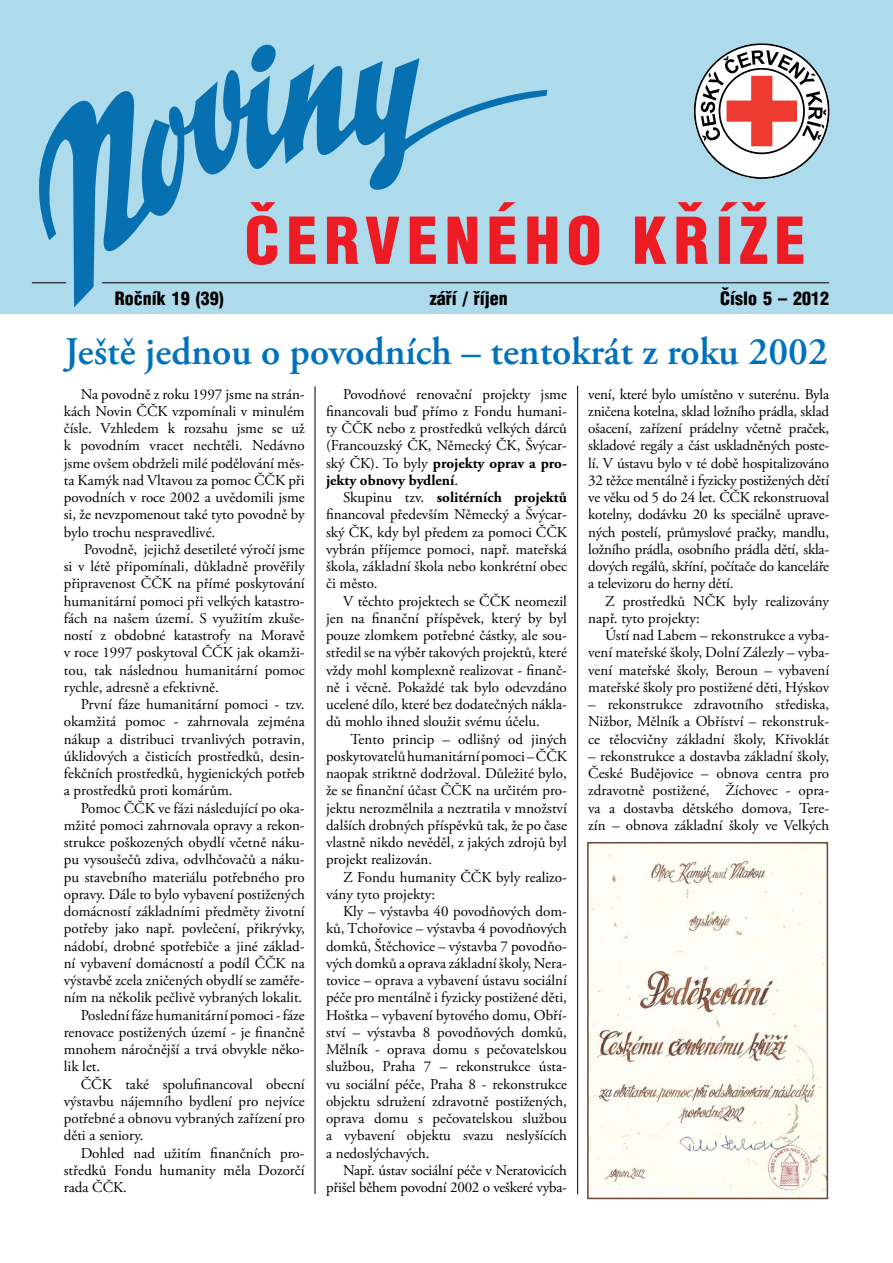
<style>
.page{position:relative;width:893px;height:1263px;background:#fff}
.page>*{position:absolute;margin:0;border:0;box-sizing:border-box;transform-origin:0 0}
.t1{font:900 63px "Switzerland Cond";letter-spacing:.105em;color:#ed1c24}
.t2{font:600 39px "Adobe Garamond Pro";color:#0071bc}
.t3{font:900 18px "Switzerland Cond";color:#000}
.t4{font:15px/17.2px "Adobe Garamond Pro";color:#000;text-align:justify}
.s1{font-weight:700}
</style>
<div class="page">
<div style="left:0;top:0;width:893px;height:313px;background:#addbec"></div>
<svg style="left:39px;top:58px;width:508px;height:249px"></svg>
<svg style="left:249px;top:45px;width:32px;height:28px"></svg>
<hr style="left:102px;top:282px;width:727px;height:1px;background:#000">
<hr style="left:32px;top:282px;width:34px;height:1px;background:#000">
<hr style="left:315px;top:386px;width:1px;height:808px;background:#000">
<svg style="left:694px;top:43px;width:136px;height:136px"></svg>
<img style="left:590px;top:845px;width:235px;height:351px">
<div style="left:587px;top:842px;width:241px;height:357px;border:2px solid #674839"></div>
<hr style="left:577px;top:386px;width:1px;height:808px;background:#000">
<h1 class="t1" style="left:244px;top:200px;width:563px">ČERVENÉHO KŘÍŽE</h1>
<p class="t3" style="left:115px;top:287px;width:110px">Ročník 19 (39)</p>
<p class="t3" style="left:430px;top:287px;width:79px">září / říjen</p>
<p class="t3" style="left:720px;top:287px;width:110px">Číslo 5 – 2012</p>
<h2 class="t2" style="left:65px;top:329px;width:764px">Ještě jednou o povodních – tentokrát z roku 2002</h2>
<p class="t4" style="left:64px;top:386px;width:242px;text-indent:17px">Na povodně z roku 1997 jsme na strán&shy;kách Novin ČČK vzpomínali v minulém čísle. Vzhledem k rozsahu jsme se už k povodním vracet nechtěli. Nedávno jsme ovšem obdrželi milé podělování měs&shy;ta Kamýk nad Vltavou za pomoc ČČK při povodních v roce 2002 a uvědomili jsme si, že nevzpomenout také tyto povodně by bylo trochu nespravedlivé.</p>
<p class="t4" style="left:64px;top:541px;width:242px;text-indent:20px">Povodně, jejichž desetileté výročí jsme si v létě připomínali, důkladně prověřily připravenost ČČK na přímé poskytování humanitární pomoci při velkých katastro&shy;fách na našem území. S využitím zkuše&shy;ností z obdobné katastrofy na Moravě v roce 1997 poskytoval ČČK jak okamži&shy;tou, tak následnou humanitární pomoc rychle, adresně a efektivně.</p>
<p class="t4" style="left:64px;top:696px;width:242px;text-indent:17px">První fáze humanitární pomoci - tzv. okamžitá pomoc - zahrnovala zejména nákup a distribuci trvanlivých potravin, úklidových a čisticích prostředků, desin&shy;fekčních prostředků, hygienických potřeb a prostředků proti komárům.</p>
<p class="t4" style="left:81px;top:800px;width:225px">Pomoc ČČK ve fázi následující po oka-</p>
<p class="t4" style="left:64px;top:817px;width:242px">mžité pomoci zahrnovala opravy a rekon-</p>
<p class="t4" style="left:64px;top:834px;width:242px">strukce poškozených obydlí včetně náku-</p>
<p class="t4" style="left:64px;top:851px;width:242px">pu vysoušečů zdiva, odvlhčovačů a náku-</p>
<p class="t4" style="left:64px;top:869px;width:242px">pu stavebního materiálu potřebného pro</p>
<p class="t4" style="left:64px;top:886px;width:242px">opravy. Dále to bylo vybavení postižených</p>
<p class="t4" style="left:64px;top:903px;width:242px">domácností základními předměty životní</p>
<p class="t4" style="left:64px;top:920px;width:242px">potřeby jako např. povlečení, přikrývky,</p>
<p class="t4" style="left:64px;top:938px;width:242px">nádobí, drobné spotřebiče a jiné základ-</p>
<p class="t4" style="left:64px;top:955px;width:242px">ní vybavení domácností a podíl ČČK na</p>
<p class="t4" style="left:64px;top:972px;width:242px">výstavbě zcela zničených obydlí se zaměře-</p>
<p class="t4" style="left:64px;top:989px;width:240px">ním na několik pečlivě vybraných lokalit.</p>
<p class="t4" style="left:81px;top:1007px;width:225px">Poslední fáze humanitární pomoci - fáze</p>
<p class="t4" style="left:64px;top:1024px;width:242px">renovace postižených území - je finančně</p>
<p class="t4" style="left:64px;top:1041px;width:242px">mnohem náročnější a trvá obvykle něko-</p>
<p class="t4" style="left:64px;top:1058px;width:38px">lik let.</p>
<p class="t4" style="left:81px;top:1076px;width:225px">ČČK také spolufinancoval obecní</p>
<p class="t4" style="left:64px;top:1093px;width:242px">výstavbu nájemního bydlení pro nejvíce</p>
<p class="t4" style="left:64px;top:1110px;width:242px">potřebné a obnovu vybraných zařízení pro</p>
<p class="t4" style="left:64px;top:1127px;width:81px">děti a seniory.</p>
<p class="t4" style="left:81px;top:1145px;width:225px">Dohled nad užitím finančních pro-</p>
<p class="t4" style="left:64px;top:1162px;width:242px">středků Fondu humanity měla Dozorčí</p>
<p class="t4" style="left:64px;top:1179px;width:65px">rada ČČK.</p>
<p class="t4" style="left:326px;top:386px;width:242px;text-indent:17px">Povodňové renovační projekty jsme financovali buď přímo z Fondu humani&shy;ty ČČK nebo z prostředků velkých dárců (Francouzský ČK, Německý ČK, Švýcar&shy;ský ČK). To byly <span class="s1">projekty oprav a pro&shy;jekty obnovy bydlení</span>.</p>
<p class="t4" style="left:326px;top:489px;width:242px;text-indent:17px">Skupinu tzv. <span class="s1">solitérních projektů </span>financoval především Německý a Švýcar&shy;ský ČK, kdy byl předem za pomoci ČČK vybrán příjemce pomoci, např. mateřská škola, základní škola nebo konkrétní obec či město.</p>
<p class="t4" style="left:326px;top:593px;width:242px;text-indent:17px">V těchto projektech se ČČK neomezil jen na finanční příspěvek, který by byl pouze zlomkem potřebné částky, ale sou&shy;středil se na výběr takových projektů, které vždy mohl komplexně realizovat - finanč&shy;ně i věcně. Pokaždé tak bylo odevzdáno ucelené dílo, které bez dodatečných nákla&shy;dů mohlo ihned sloužit svému účelu.</p>
<p class="t4" style="left:326px;top:731px;width:242px;text-indent:25px">Tento princip – odlišný od jiných poskytovatelů humanitární pomoci – ČČK naopak striktně dodržoval. Důležité bylo, že se finanční účast ČČK na určitém pro&shy;jektu nerozmělnila a neztratila v množství dalších drobných příspěvků tak, že po čase vlastně nikdo nevěděl, z jakých zdrojů byl projekt realizován.</p>
<p class="t4" style="left:326px;top:869px;width:242px;text-indent:17px">Z Fondu humanity ČČK byly realizo&shy;vány tyto projekty:</p>
<p class="t4" style="left:326px;top:903px;width:242px;text-indent:17px">Kly – výstavba 40 povodňových dom&shy;ků, Tchořovice – výstavba 4 povodňových domků, Štěchovice – výstavba 7 povodňo&shy;vých domků a oprava základní školy, Nera&shy;tovice – oprava a vybavení ústavu sociální péče pro mentálně i fyzicky postižené děti, Hoštka – vybavení bytového domu, Obří&shy;ství – výstavba 8 povodňových domků, Mělník - oprava domu s pečovatelskou službou, Praha 7 – rekonstrukce ústa&shy;vu sociální péče, Praha 8 - rekonstrukce objektu sdružení zdravotně postižených, oprava domu s pečovatelskou službou a vybavení objektu svazu neslyšících a nedoslýchavých.</p>
<p class="t4" style="left:326px;top:1162px;width:242px;text-align:right">Např. ústav sociální péče v Neratovicích přišel během povodní 2002 o veškeré vyba-</p>
<p class="t4" style="left:588px;top:386px;width:242px">vení, které bylo umístěno v suterénu. Byla zničena kotelna, sklad ložního prádla, sklad ošacení, zařízení prádelny včetně praček, skladové regály a část uskladněných poste&shy;lí. V ústavu bylo v té době hospitalizováno 32 těžce mentálně i fyzicky postižených dětí ve věku od 5 do 24 let. ČČK rekonstruoval kotelny, dodávku 20 ks speciálně uprave&shy;ných postelí, průmyslové pračky, mandlu, ložního prádla, osobního prádla dětí, skla&shy;dových regálů, skříní, počítače do kanceláře a televizoru do herny dětí.</p>
<p class="t4" style="left:588px;top:593px;width:242px;text-indent:17px">Z prostředků NČK byly realizovány např. tyto projekty:</p>
<p class="t4" style="left:588px;top:627px;width:242px;text-indent:17px">Ústí nad Labem – rekonstrukce a vyba&shy;vení mateřské školy, Dolní Zálezly – vyba&shy;vení mateřské školy, Beroun – vybavení mateřské školy pro postižené děti, Hýskov</p>
<p class="t4" style="left:588px;top:696px;width:242px">– rekonstrukce zdravotního střediska, Nižbor, Mělník a Obříství – rekonstruk&shy;ce tělocvičny základní školy, Křivoklát</p>
<p class="t4" style="left:588px;top:748px;width:242px">– rekonstrukce a dostavba základní školy, České Budějovice – obnova centra pro zdravotně postižené, Žíchovec - opra&shy;va a dostavba dětského domova, Tere&shy;zín – obnova základní školy ve Velkých</p>
</div>
